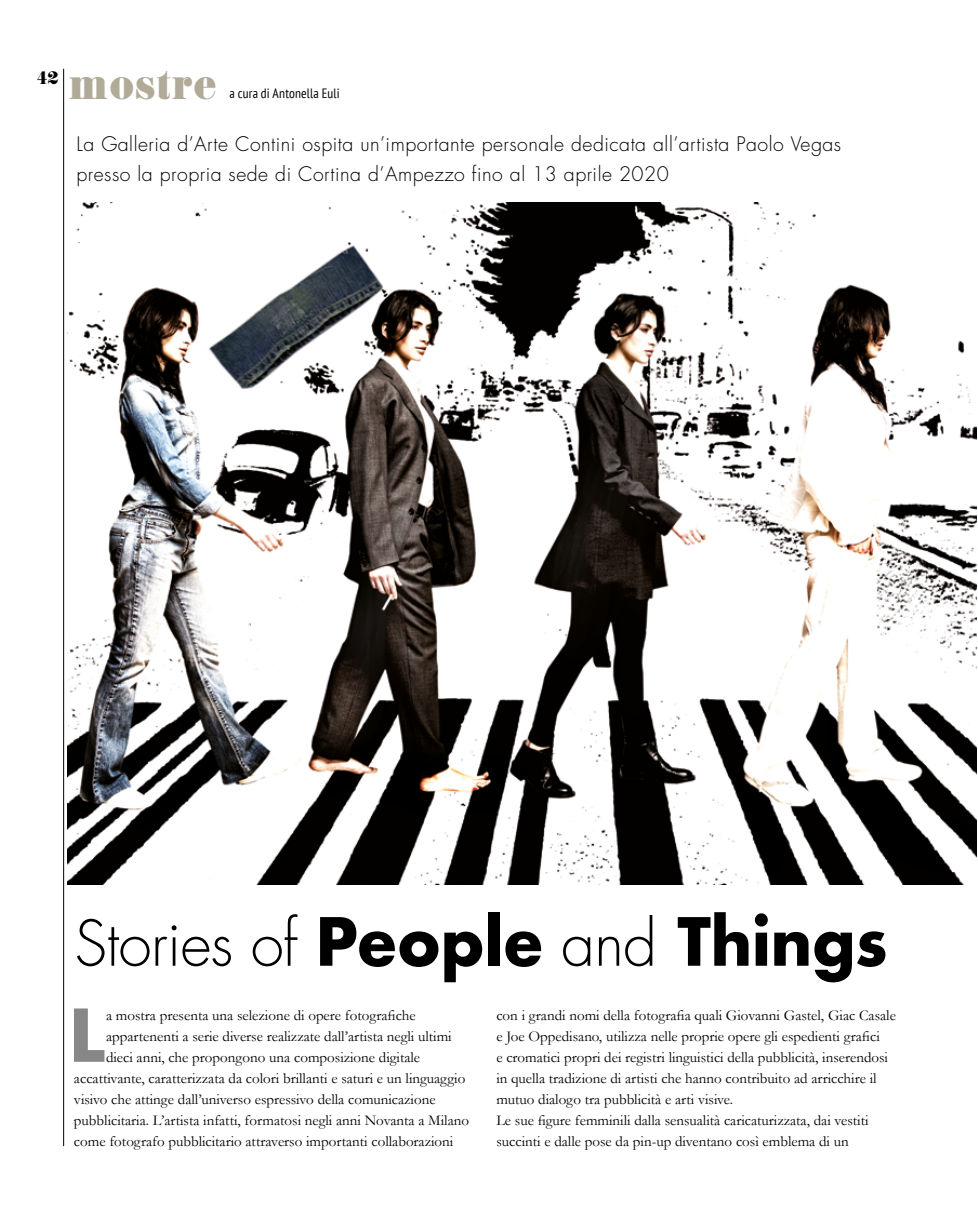
<style>
.page{position:relative;width:978px;height:1212px;background:#fff}
.page>*{position:absolute;margin:0;border:0;box-sizing:border-box;transform-origin:0 0}
.t1{font:700 70.65px "Futura";color:#878787}
.t2{font:300 61.5px "Futura";letter-spacing:-.01em;color:#000}
.t3{font:45px "K22 Didoni";color:#b2aa98}
.t4{font:300 19.5px/30px "Futura";letter-spacing:.025em;color:#000}
.t5{font:18px "K22 Didoni";color:#000}
.t6{font:15px/21px "Garamond";color:#000}
.t7{font:condensed 13.5px "PT Sans";letter-spacing:.01em;color:#000}
.s1{font-weight:700;font-size:64.5px}
</style>
<div class="page">
<img style="left:68px;top:203px;width:909px;height:681px">
<hr style="left:63px;top:69px;width:1px;height:1077px;background:#000">
<p class="t5" style="left:37px;top:70px;width:23px">42</p>
<h3 class="t3" style="left:68px;top:65px;width:151px">mostre</h3>
<p class="t7" style="left:230px;top:85px;width:112px">a cura di Antonella Euli</p>
<h3 class="t4" style="left:77px;top:129px;width:766px">La Galleria d’Arte Contini ospita un’importante personale dedicata all’artista Paolo Vegas presso la propria sede di Cortina d’Ampezzo fino al 13 aprile 2020</h3>
<h2 class="t2" style="left:74px;top:904px;width:814px">Stories of <span class="s1">People</span> and <span class="s1">Things</span></h2>
<h1 class="t1" style="left:68px;top:984px;width:39px">L</h1>
<p class="t6" style="left:106px;top:1004px;width:311px">a mostra presenta una selezione di opere fotografiche</p>
<p class="t6" style="left:106px;top:1025px;width:347px">appartenenti a serie diverse realizzate dall’artista negli ultimi</p>
<p class="t6" style="left:106px;top:1046px;width:316px">dieci anni, che propongono una composizione digitale</p>
<p class="t6" style="left:74px;top:1067px;width:393px">accattivante, caratterizzata da colori brillanti e saturi e un linguaggio</p>
<p class="t6" style="left:74px;top:1088px;width:363px">visivo che attinge dall’universo espressivo della comunicazione</p>
<p class="t6" style="left:74px;top:1109px;width:397px">pubblicitaria. L’artista infatti, formatosi negli anni Novanta a Milano</p>
<p class="t6" style="left:74px;top:1130px;width:381px">come fotografo pubblicitario attraverso importanti collaborazioni</p>
<p class="t6" style="left:496px;top:1004px;width:401px">con i grandi nomi della fotografia quali Giovanni Gastel, Giac Casale e Joe Oppedisano, utilizza nelle proprie opere gli espedienti grafici<br>e cromatici propri dei registri linguistici della pubblicità, inserendosi in quella tradizione di artisti che hanno contribuito ad arricchire il mutuo dialogo tra pubblicità e arti visive.<br>Le sue figure femminili dalla sensualità caricaturizzata, dai vestiti succinti e dalle pose da pin-up diventano così emblema di un</p>
</div>
